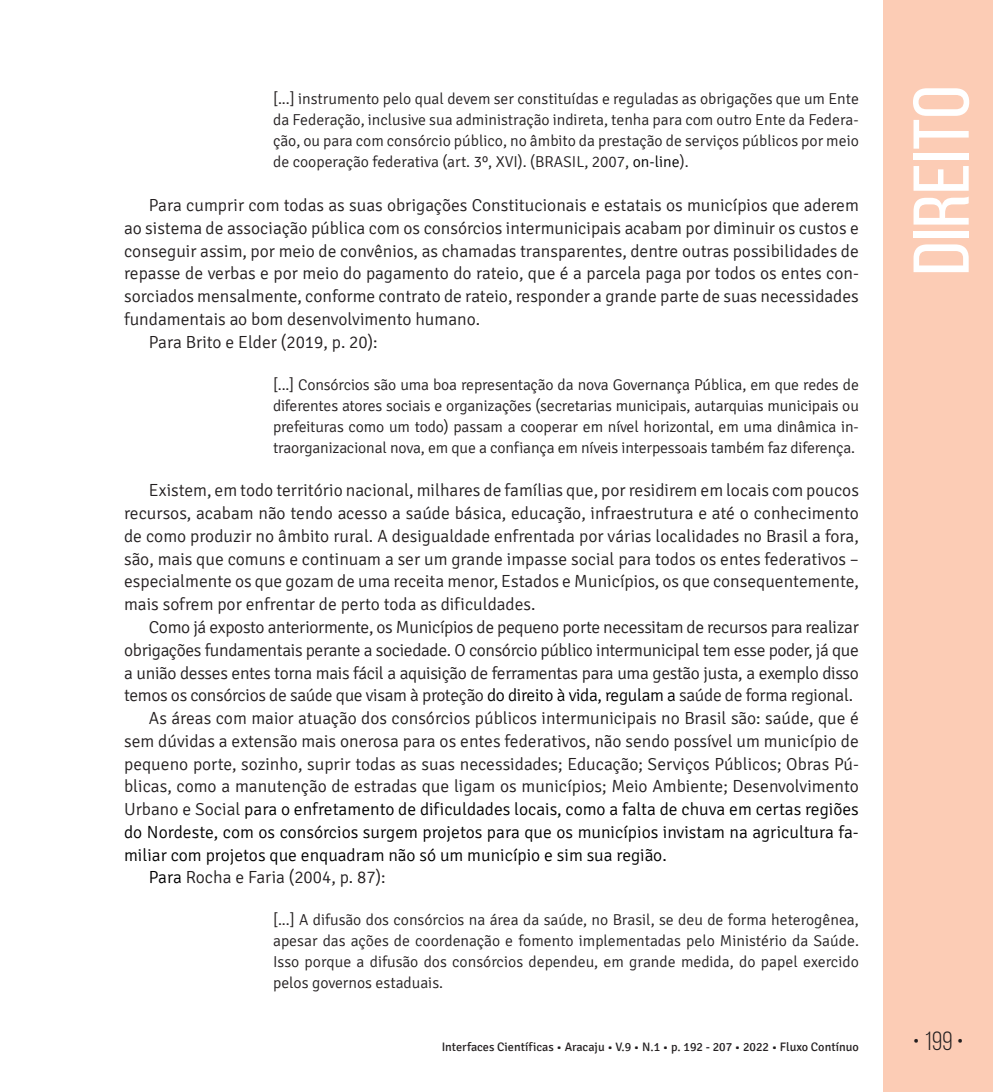
<style>
.page{position:relative;width:993px;height:1092px;background:#fff}
.page>*{position:absolute;margin:0;border:0;box-sizing:border-box;transform-origin:0 0}
.t1{font:78.75px "Bebas Neue";color:#fff;scale:1.09 1}
.t2{font:26.25px "Bebas Neue";color:#231f20}
.t3{font:300 17.5px/22.8px "Signika";color:#231f20;text-align:justify}
.t4{font:300 17.5px "Signika";letter-spacing:-.02em;color:#231f20}
.t5{font:300 17.5px "Signika";color:#000001}
.t6{font:300 15.75px/21px "Signika";color:#231f20;text-align:justify}
.t7{font:12.25px "Signika";color:#231f20}
.s1{color:#000001}
.s2{color:#231f20}
</style>
<div class="page">
<div style="left:883px;top:0;width:109px;height:1091px;background:#fcccb5"></div>
<p class="t6" style="left:273px;top:89px;width:587px">[...] instrumento pelo qual devem ser constituídas e reguladas as obrigações que um Ente da Federação, inclusive sua administração indireta, tenha para com outro Ente da Federa&shy;ção, ou para com consórcio público, no âmbito da prestação de serviços públicos por meio de cooperação federativa (art. 3º, XVI). (BRASIL, 2007, <span class="s1">on-line</span>).</p>
<p class="t3" style="left:149px;top:194px;width:711px">Para cumprir com todas as suas obrigações Constitucionais e estatais os municípios que aderem</p>
<p class="t3" style="left:124px;top:217px;width:736px">ao sistema de associação pública com os consórcios intermunicipais acabam por diminuir os custos e</p>
<p class="t3" style="left:124px;top:239px;width:736px">conseguir assim, por meio de convênios, as chamadas transparentes, dentre outras possibilidades de</p>
<p class="t3" style="left:124px;top:262px;width:736px">repasse de verbas e por meio do pagamento do rateio, que é a parcela paga por todos os entes con-</p>
<p class="t3" style="left:124px;top:285px;width:736px">sorciados mensalmente, conforme contrato de rateio, responder a grande parte de suas necessidades</p>
<p class="t3" style="left:124px;top:308px;width:357px">fundamentais ao bom desenvolvimento humano.</p>
<p class="t3" style="left:149px;top:330px;width:230px">Para Brito e Elder (2019, p. 20):</p>
<p class="t6" style="left:273px;top:374px;width:587px">[...] Consórcios são uma boa representação da nova Governança Pública, em que redes de diferentes atores sociais e organizações (secretarias municipais, autarquias municipais ou prefeituras como um todo) passam a cooperar em nível horizontal, em uma dinâmica in&shy;traorganizacional nova, em que a confiança em níveis interpessoais também faz diferença.</p>
<p class="t3" style="left:124px;top:479px;width:736px;text-indent:25px">Existem, em todo território nacional, milhares de famílias que, por residirem em locais com poucos recursos, acabam não tendo acesso a saúde básica, educação, infraestrutura e até o conhecimento de como produzir no âmbito rural. A desigualdade enfrentada por várias localidades no Brasil a fora, são, mais que comuns e continuam a ser um grande impasse social para todos os entes federativos – especialmente os que gozam de uma receita menor, Estados e Municípios, os que consequentemente, mais sofrem por enfrentar de perto toda as dificuldades.</p>
<p class="t4" style="left:149px;top:617px;width:711px">Como já exposto anteriormente, os Municípios de pequeno porte necessitam de recursos para realizar</p>
<p class="t4" style="left:124px;top:640px;width:736px">obrigações fundamentais perante a sociedade. O consórcio público intermunicipal tem esse poder, já que</p>
<p class="t4" style="left:124px;top:663px;width:736px">a união desses entes torna mais fácil a aquisição de ferramentas para uma gestão justa, a exemplo disso</p>
<p class="t4" style="left:124px;top:685px;width:730px">temos os consórcios de saúde que visam à proteção <span class="s1">do direito à vida, regulam a</span> saúde de forma regional.</p>
<p class="t3" style="left:149px;top:707px;width:711px">As áreas com maior atuação dos consórcios públicos intermunicipais no Brasil são: saúde, que é</p>
<p class="t3" style="left:124px;top:729px;width:736px">sem dúvidas a extensão mais onerosa para os entes federativos, não sendo possível um município de</p>
<p class="t3" style="left:124px;top:752px;width:736px">pequeno porte, sozinho, suprir todas as suas necessidades; Educação; Serviços Públicos; Obras Pú-</p>
<p class="t3" style="left:124px;top:775px;width:736px">blicas, como a manutenção de estradas que ligam os municípios; Meio Ambiente; Desenvolvimento</p>
<p class="t5" style="left:124px;top:799px;width:736px"><span class="s2">Urbano e Social</span> para o enfretamento de dificuldades locais, como a falta de chuva em certas regiões</p>
<p class="t5" style="left:124px;top:822px;width:736px">do Nordeste, com os consórcios surgem projetos para que os municípios invistam na agricultura fa-</p>
<p class="t5" style="left:124px;top:845px;width:544px">miliar com projetos que enquadram não só um município e sim sua região.</p>
<p class="t3" style="left:149px;top:866px;width:238px"><span class="s1">Para</span> Rocha e Faria (2004, p. 87):</p>
<p class="t6" style="left:273px;top:909px;width:587px">[...] A difusão dos consórcios na área da saúde, no Brasil, se deu de forma heterogênea, apesar das ações de coordenação e fomento implementadas pelo Ministério da Saúde.<br>Isso porque a difusão dos consórcios dependeu, em grande medida, do papel exercido pelos governos estaduais.</p>
<h1 class="t1" style="left:898px;top:275px;width:176px;rotate:-90deg">Direito</h1>
<p class="t7" style="left:441px;top:1040px;width:418px">Interfaces Científicas • Aracaju • V.9 • N.1 • p. 192 - 207 • 2022 • Fluxo Contínuo</p>
<h2 class="t2" style="left:912px;top:1026px;width:52px">• 199 •</h2>
</div>
